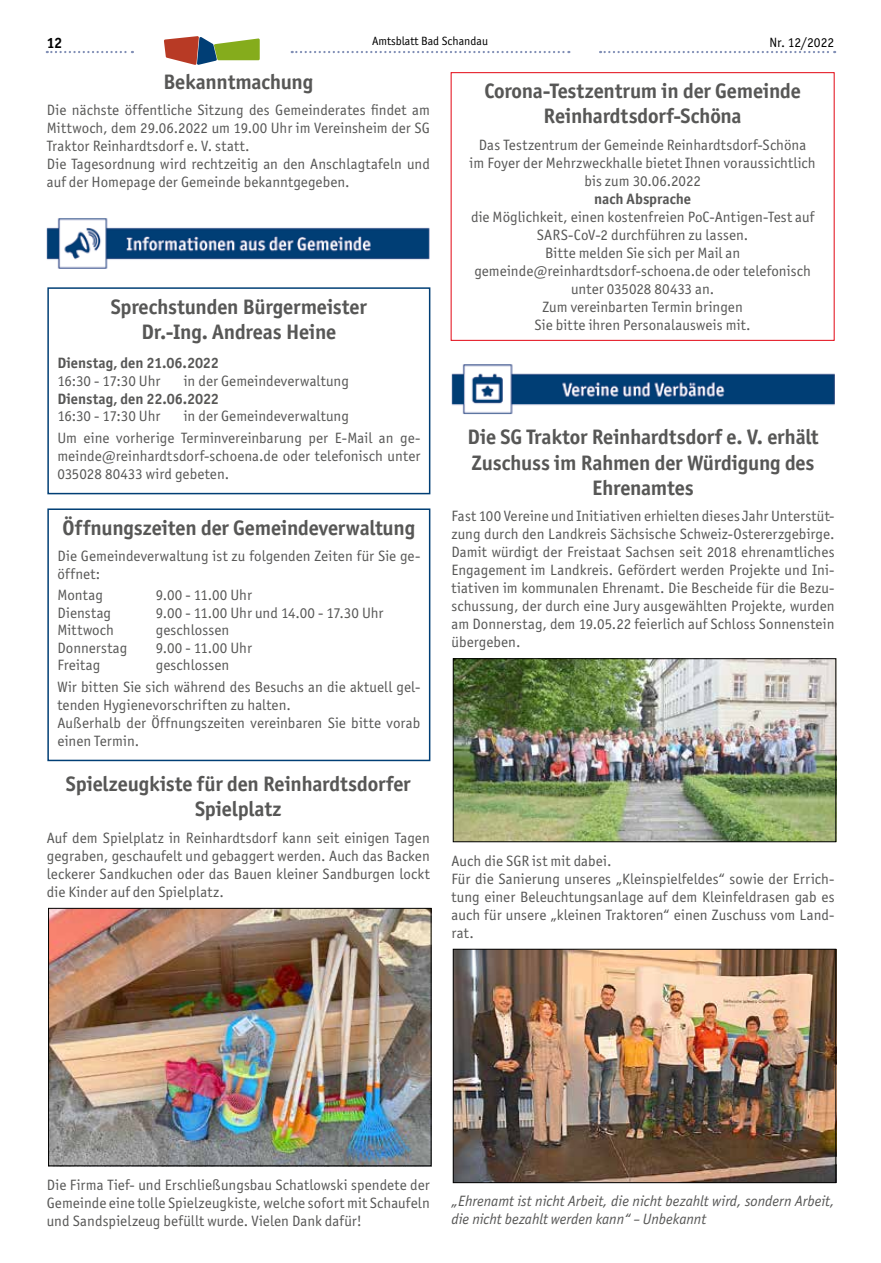
<style>
.page{position:relative;width:881px;height:1263px;background:#fff}
.page>*{position:absolute;margin:0;border:0;box-sizing:border-box;transform-origin:0 0}
.t1{font:700 21px/25.2px "Officina San ITC";letter-spacing:-.01em;color:#575756;text-align:center}
.t2{font:15px/18px "Officina San ITC";letter-spacing:.005em;color:#575756}
.t3{font:italic 15px/18px "Officina San ITC";color:#575756}
.t4{font:700 15px "Officina San ITC";color:#575756}
.t5{font:700 15px "Officina San ITC";color:#000}
.t6{font:13.5px "Officina San ITC";color:#000}
.t7{font:12px "Officina San ITC";color:#000}
</style>
<div class="page">
<svg style="left:291px;top:51px;width:278px;height:2px"></svg>
<svg style="left:47px;top:51px;width:86px;height:2px"></svg>
<svg style="left:600px;top:51px;width:234px;height:2px"></svg>
<svg style="left:164px;top:36px;width:95px;height:29px"></svg>
<img style="left:47px;top:218px;width:382px;height:50px">
<div style="left:47px;top:287px;width:383px;height:207px;border:2px solid #003e75"></div>
<div style="left:47px;top:508px;width:383px;height:253px;border:2px solid #003e75"></div>
<img style="left:50px;top:910px;width:379px;height:254px">
<div style="left:48px;top:908px;width:383px;height:258px;border:1px solid #000"></div>
<div style="left:450px;top:72px;width:384px;height:269px;border:1px solid #e30613"></div>
<img style="left:451px;top:364px;width:383px;height:51px">
<img style="left:455px;top:660px;width:378px;height:180px">
<div style="left:453px;top:658px;width:382px;height:184px;border:1px solid #000"></div>
<img style="left:455px;top:951px;width:378px;height:230px">
<div style="left:453px;top:949px;width:382px;height:234px;border:1px solid #000"></div>
<p class="t5" style="left:47px;top:34px;width:17px">12</p>
<p class="t7" style="left:372px;top:34px;width:117px">Amtsblatt Bad Schandau</p>
<p class="t6" style="left:769px;top:34px;width:66px">Nr. 12/2022</p>
<h1 class="t1" style="left:163px;top:69px;width:151px">Bekanntmachung</h1>
<p class="t2" style="left:47px;top:101px;width:384px">Die nächste öffentliche Sitzung des Gemeinderates findet am Mittwoch, dem 29.06.2022 um 19.00 Uhr im Vereinsheim der SG Traktor Reinhardtsdorf e. V. statt.<br>Die Tagesordnung wird rechtzeitig an den Anschlagtafeln und auf der Homepage der Gemeinde bekanntgegeben.</p>
<h1 class="t1" style="left:484px;top:78px;width:318px">Corona-Testzentrum in der Gemeinde<br>Reinhardtsdorf-Schöna</h1>
<p class="t2" style="left:469px;top:136px;width:347px;text-align:center">Das Testzentrum der Gemeinde Reinhardtsdorf-Schöna<br>im Foyer der Mehrzweckhalle bietet Ihnen voraussichtlich bis zum 30.06.2022</p>
<p class="t4" style="left:594px;top:189px;width:98px">nach Absprache</p>
<p class="t2" style="left:471px;top:208px;width:344px;text-align:center">die Möglichkeit, einen kostenfreien PoC-Antigen-Test auf SARS-CoV-2 durchführen zu lassen.<br>Bitte melden Sie sich per Mail an gemeinde@reinhardtsdorf-schoena.de oder telefonisch unter 035028 80433 an.<br>Zum vereinbarten Termin bringen<br>Sie bitte ihren Personalausweis mit.</p>
<h1 class="t1" style="left:111px;top:294px;width:257px">Sprechstunden Bürgermeister<br>Dr.-Ing. Andreas Heine</h1>
<p class="t4" style="left:57px;top:354px;width:163px">Dienstag, den 21.06.2022</p>
<p class="t2" style="left:57px;top:372px;width:105px">16:30 - 17:30 Uhr</p>
<p class="t2" style="left:184px;top:372px;width:166px">in der Gemeindeverwaltung</p>
<p class="t4" style="left:57px;top:389px;width:163px">Dienstag, den 22.06.2022</p>
<p class="t2" style="left:57px;top:407px;width:105px">16:30 - 17:30 Uhr</p>
<p class="t2" style="left:57px;top:405px;width:364px;line-height:21.3px;text-indent:126px">in der Gemeindeverwaltung<br>Um eine vorherige Terminvereinbarung per E-Mail an ge-</p>
<p class="t2" style="left:57px;top:446px;width:364px">meinde@reinhardtsdorf-schoena.de oder telefonisch unter<br>035028 80433 wird gebeten.</p>
<h1 class="t1" style="left:63px;top:515px;width:354px">Öffnungszeiten der Gemeindeverwaltung</h1>
<p class="t2" style="left:57px;top:547px;width:364px">Die Gemeindeverwaltung ist zu folgenden Zeiten für Sie ge&shy;öffnet:</p>
<p class="t2" style="left:57px;top:586px;width:47px">Montag</p>
<p class="t2" style="left:156px;top:586px;width:98px">9.00 - 11.00 Uhr</p>
<p class="t2" style="left:57px;top:603px;width:55px">Dienstag</p>
<p class="t2" style="left:156px;top:603px;width:229px">9.00 - 11.00 Uhr und 14.00 - 17.30 Uhr</p>
<p class="t2" style="left:57px;top:621px;width:58px">Mittwoch</p>
<p class="t2" style="left:156px;top:621px;width:75px">geschlossen</p>
<p class="t2" style="left:57px;top:638px;width:71px">Donnerstag</p>
<p class="t2" style="left:156px;top:638px;width:98px">9.00 - 11.00 Uhr</p>
<p class="t2" style="left:57px;top:656px;width:44px">Freitag</p>
<h1 class="t1" style="left:467px;top:424px;width:352px">Die SG Traktor Reinhardtsdorf e. V. erhält<br>Zuschuss im Rahmen der Würdigung des<br>Ehrenamtes</h1>
<p class="t2" style="left:451px;top:507px;width:384px;text-align:justify">Fast 100 Vereine und Initiativen erhielten dieses Jahr Unterstüt&shy;zung durch den Landkreis Sächsische Schweiz-Ostererzgebirge.<br>Damit würdigt der Freistaat Sachsen seit 2018 ehrenamtliches Engagement im Landkreis. Gefördert werden Projekte und Ini&shy;tiativen im kommunalen Ehrenamt. Die Bescheide für die Bezu&shy;schussung, der durch eine Jury ausgewählten Projekte, wurden am Donnerstag, dem 19.05.22 feierlich auf Schloss Sonnenstein übergeben.</p>
<p class="t2" style="left:57px;top:654px;width:364px;line-height:21.3px;text-indent:98px">geschlossen<br>Wir bitten Sie sich während des Besuchs an die aktuell gel-</p>
<p class="t2" style="left:57px;top:695px;width:364px">tenden Hygienevorschriften zu halten.<br>Außerhalb der Öffnungszeiten vereinbaren Sie bitte vorab einen Termin.</p>
<h1 class="t1" style="left:66px;top:771px;width:346px">Spielzeugkiste für den Reinhardtsdorfer<br>Spielplatz</h1>
<p class="t2" style="left:47px;top:829px;width:384px;text-align:justify">Auf dem Spielplatz in Reinhardtsdorf kann seit einigen Tagen gegraben, geschaufelt und gebaggert werden. Auch das Backen leckerer Sandkuchen oder das Bauen kleiner Sandburgen lockt die Kinder auf den Spielplatz.</p>
<p class="t2" style="left:451px;top:852px;width:384px">Auch die SGR ist mit dabei.<br>Für die Sanierung unseres „Kleinspielfeldes“ sowie der Errich&shy;tung einer Beleuchtungsanlage auf dem Kleinfeldrasen gab es auch für unsere „kleinen Traktoren“ einen Zuschuss vom Land&shy;rat.</p>
<p class="t2" style="left:47px;top:1176px;width:384px;text-align:justify">Die Firma Tief- und Erschließungsbau Schatlowski spendete der Gemeinde eine tolle Spielzeugkiste, welche sofort mit Schaufeln und Sandspielzeug befüllt wurde. Vielen Dank dafür!</p>
<p class="t3" style="left:451px;top:1192px;width:384px">„Ehrenamt ist nicht Arbeit, die nicht bezahlt wird, sondern Arbeit, die nicht bezahlt werden kann“ – Unbekannt</p>
</div>
